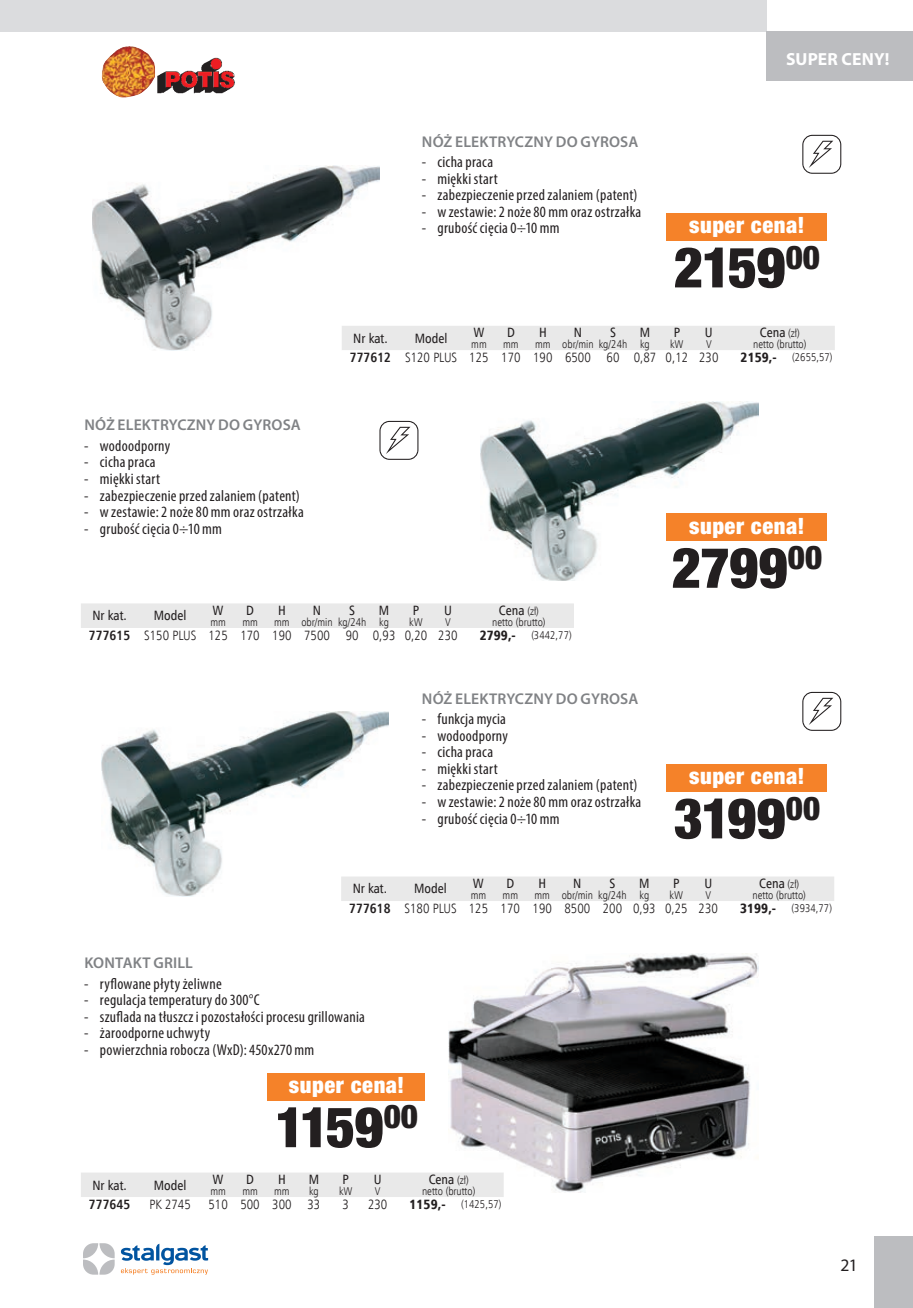
<style>
.page{position:relative;width:913px;height:1308px;background:#fff}
.page>*{position:absolute;margin:0;border:0;box-sizing:border-box;transform-origin:0 0}
.t1{font:900 condensed 56.25px "Helvetica Neue LT Pro";letter-spacing:-.02em;color:#231f20}
.t2{font:900 condensed 22.5px "Helvetica Neue LT Pro";letter-spacing:.025em;color:#fff}
.t3{font:700 17.55px "Myriad Pro";letter-spacing:.01em;color:#fff}
.t4{font:17.55px "Myriad Pro";color:#231f20}
.t5{font:condensed 15.75px "Myriad Pro";letter-spacing:.02em;color:#231f20}
.t6{font:600 15.53px "Myriad Pro";letter-spacing:.01em;color:#808285}
.t7{font:13.5px "Humnst 777 Lt Cn EU";color:#231f20}
.t8{font:13.5px "Humnst 777 Cn EU";color:#231f20}
.t9{font:700 13.5px "Humnst 777 Cn EU";color:#231f20}
.t10{font:11.25px "Humnst 777 Lt Cn EU";color:#231f20}
.s1{font-family:"Humnst 777 Lt Cn EU";font-size:11.25px}
.s2{font-family:"Humnst 777 Cn EU";font-weight:700}
.s3{font-family:"Humnst 777 Blk Cn EU";font-size:13.5px}
</style>
<div class="page">
<div style="left:873px;top:1236px;width:39px;height:71px;background:#bcbdc0"></div>
<svg style="left:83px;top:1243px;width:32px;height:31px"></svg>
<svg style="left:121px;top:1243px;width:87px;height:31px"></svg>
<img style="left:92px;top:166px;width:287px;height:184px">
<img style="left:480px;top:402px;width:278px;height:178px">
<img style="left:102px;top:711px;width:286px;height:185px">
<img style="left:448px;top:953px;width:310px;height:239px">
<img style="left:157px;top:57px;width:78px;height:37px">
<svg style="left:802px;top:135px;width:38px;height:39px"></svg>
<div style="left:666px;top:213px;width:160px;height:27px;background:#f58229"></div>
<svg style="left:379px;top:421px;width:39px;height:39px"></svg>
<svg style="left:802px;top:692px;width:38px;height:39px"></svg>
<div style="left:666px;top:764px;width:160px;height:27px;background:#f58229"></div>
<div style="left:267px;top:1072px;width:157px;height:28px;background:#f58229"></div>
<div style="left:666px;top:513px;width:160px;height:28px;background:#f58229"></div>
<div style="left:341px;top:326px;width:493px;height:24px;background:#e9e9e9"></div>
<div style="left:81px;top:603px;width:492px;height:25px;background:#e9e9e9"></div>
<div style="left:341px;top:876px;width:492px;height:25px;background:#e9e9e9"></div>
<div style="left:81px;top:1172px;width:422px;height:25px;background:#e9e9e9"></div>
<div style="left:0;top:0;width:766px;height:32px;background:#dbdcde"></div>
<div style="left:766px;top:32px;width:146px;height:49px;background:#bcbdc0"></div>
<p class="t6" style="left:422px;top:135px;width:218px">NÓŻ ELEKTRYCZNY DO GYROSA</p>
<p class="t5" style="left:421px;top:156px;width:73px">- cicha praca</p>
<p class="t5" style="left:421px;top:173px;width:77px">- miękki start</p>
<p class="t5" style="left:421px;top:189px;width:217px">- zabezpieczenie przed zalaniem (patent)</p>
<p class="t5" style="left:421px;top:206px;width:221px">- w zestawie: 2 noże 80 mm oraz ostrzałka</p>
<p class="t5" style="left:421px;top:222px;width:139px">- grubość cięcia 0÷10 mm</p>
<p class="t3" style="left:785px;top:52px;width:105px">SUPER CENY!</p>
<h2 class="t2" style="left:688px;top:217px;width:117px">super cena!</h2>
<h1 class="t1" style="left:673px;top:247px;width:147px">2159<sup>00</sup></h1>
<p class="t6" style="left:84px;top:419px;width:218px">NÓŻ ELEKTRYCZNY DO GYROSA</p>
<p class="t5" style="left:84px;top:440px;width:87px">- wodoodporny</p>
<p class="t5" style="left:84px;top:456px;width:73px">- cicha praca</p>
<p class="t5" style="left:84px;top:473px;width:77px">- miękki start</p>
<p class="t5" style="left:84px;top:490px;width:217px">- zabezpieczenie przed zalaniem (patent)</p>
<p class="t5" style="left:84px;top:506px;width:221px">- w zestawie: 2 noże 80 mm oraz ostrzałka</p>
<p class="t5" style="left:84px;top:523px;width:139px">- grubość cięcia 0÷10 mm</p>
<p class="t8" style="left:759px;top:324px;width:42px">Cena <span class="s1">(zł)</span></p>
<p class="t10" style="left:752px;top:337px;width:55px">netto (brutto)</p>
<p class="t8" style="left:610px;top:324px;width:7px">S</p>
<p class="t10" style="left:598px;top:337px;width:30px">kg/24h</p>
<p class="t8" style="left:473px;top:324px;width:13px">W</p>
<p class="t10" style="left:471px;top:337px;width:17px">mm</p>
<p class="t8" style="left:506px;top:324px;width:9px">D</p>
<p class="t10" style="left:503px;top:337px;width:17px">mm</p>
<p class="t8" style="left:538px;top:324px;width:9px">H</p>
<p class="t10" style="left:535px;top:337px;width:17px">mm</p>
<p class="t8" style="left:573px;top:324px;width:10px">N</p>
<p class="t10" style="left:562px;top:337px;width:33px">obr/min</p>
<p class="t8" style="left:639px;top:324px;width:12px">M</p>
<p class="t10" style="left:640px;top:337px;width:11px">kg</p>
<p class="t8" style="left:673px;top:324px;width:8px">P</p>
<p class="t10" style="left:669px;top:337px;width:15px">kW</p>
<p class="t8" style="left:704px;top:324px;width:9px">U</p>
<p class="t10" style="left:705px;top:337px;width:7px">V</p>
<p class="t8" style="left:353px;top:330px;width:36px">Nr kat.</p>
<p class="t8" style="left:414px;top:330px;width:34px">Model</p>
<p class="t7" style="left:349px;top:349px;width:370px"><span class="s2">777612</span> S120 PLUS 125 170 190 6500 60 0,87 0,12 230</p>
<p class="t10" style="left:740px;top:351px;width:93px"><span class="s3">2159,-</span> (2655,57)</p>
<h2 class="t2" style="left:688px;top:517px;width:117px">super cena!</h2>
<h1 class="t1" style="left:671px;top:547px;width:152px">2799<sup>00</sup></h1>
<p class="t8" style="left:498px;top:601px;width:42px">Cena <span class="s1">(zł)</span></p>
<p class="t10" style="left:492px;top:615px;width:55px">netto (brutto)</p>
<p class="t8" style="left:349px;top:601px;width:7px">S</p>
<p class="t10" style="left:338px;top:615px;width:30px">kg/24h</p>
<p class="t8" style="left:212px;top:601px;width:13px">W</p>
<p class="t10" style="left:210px;top:615px;width:17px">mm</p>
<p class="t8" style="left:246px;top:601px;width:9px">D</p>
<p class="t10" style="left:242px;top:615px;width:17px">mm</p>
<p class="t8" style="left:278px;top:601px;width:9px">H</p>
<p class="t10" style="left:274px;top:615px;width:17px">mm</p>
<p class="t8" style="left:313px;top:601px;width:10px">N</p>
<p class="t10" style="left:301px;top:615px;width:33px">obr/min</p>
<p class="t8" style="left:379px;top:601px;width:12px">M</p>
<p class="t10" style="left:379px;top:615px;width:11px">kg</p>
<p class="t8" style="left:412px;top:601px;width:8px">P</p>
<p class="t10" style="left:409px;top:615px;width:15px">kW</p>
<p class="t8" style="left:444px;top:601px;width:9px">U</p>
<p class="t10" style="left:445px;top:615px;width:7px">V</p>
<p class="t8" style="left:92px;top:607px;width:36px">Nr kat.</p>
<p class="t8" style="left:154px;top:607px;width:34px">Model</p>
<p class="t7" style="left:89px;top:627px;width:370px"><span class="s2">777615</span> S150 PLUS 125 170 190 7500 90 0,93 0,20 230</p>
<p class="t10" style="left:479px;top:628px;width:93px"><span class="s3">2799,-</span> (3442,77)</p>
<p class="t6" style="left:422px;top:692px;width:218px">NÓŻ ELEKTRYCZNY DO GYROSA</p>
<p class="t5" style="left:421px;top:713px;width:86px">- funkcja mycia</p>
<p class="t5" style="left:421px;top:730px;width:87px">- wodoodporny</p>
<p class="t5" style="left:421px;top:746px;width:73px">- cicha praca</p>
<p class="t5" style="left:421px;top:763px;width:77px">- miękki start</p>
<p class="t5" style="left:421px;top:779px;width:217px">- zabezpieczenie przed zalaniem (patent)</p>
<p class="t5" style="left:421px;top:796px;width:221px">- w zestawie: 2 noże 80 mm oraz ostrzałka</p>
<p class="t5" style="left:421px;top:812px;width:139px">- grubość cięcia 0÷10 mm</p>
<h2 class="t2" style="left:688px;top:768px;width:117px">super cena!</h2>
<h1 class="t1" style="left:673px;top:798px;width:148px">3199<sup>00</sup></h1>
<p class="t8" style="left:758px;top:874px;width:42px">Cena <span class="s1">(zł)</span></p>
<p class="t10" style="left:752px;top:888px;width:55px">netto (brutto)</p>
<p class="t8" style="left:609px;top:874px;width:7px">S</p>
<p class="t10" style="left:598px;top:888px;width:30px">kg/24h</p>
<p class="t8" style="left:472px;top:874px;width:13px">W</p>
<p class="t10" style="left:470px;top:888px;width:17px">mm</p>
<p class="t8" style="left:506px;top:874px;width:9px">D</p>
<p class="t10" style="left:502px;top:888px;width:17px">mm</p>
<p class="t8" style="left:538px;top:874px;width:9px">H</p>
<p class="t10" style="left:534px;top:888px;width:17px">mm</p>
<p class="t8" style="left:573px;top:874px;width:10px">N</p>
<p class="t10" style="left:561px;top:888px;width:33px">obr/min</p>
<p class="t8" style="left:639px;top:874px;width:12px">M</p>
<p class="t10" style="left:639px;top:888px;width:11px">kg</p>
<p class="t8" style="left:672px;top:874px;width:8px">P</p>
<p class="t10" style="left:669px;top:888px;width:15px">kW</p>
<p class="t8" style="left:704px;top:874px;width:9px">U</p>
<p class="t10" style="left:705px;top:888px;width:7px">V</p>
<p class="t8" style="left:352px;top:880px;width:36px">Nr kat.</p>
<p class="t8" style="left:414px;top:880px;width:34px">Model</p>
<p class="t7" style="left:349px;top:900px;width:370px"><span class="s2">777618</span> S180 PLUS 125 170 190 8500 200 0,93 0,25 230</p>
<p class="t10" style="left:739px;top:901px;width:93px"><span class="s3">3199,-</span> (3934,77)</p>
<p class="t6" style="left:84px;top:957px;width:110px">KONTAKT GRILL</p>
<p class="t5" style="left:84px;top:977px;width:139px">- ryflowane płyty żeliwne</p>
<p class="t5" style="left:84px;top:994px;width:177px">- regulacja temperatury do 300°C</p>
<p class="t5" style="left:84px;top:1011px;width:282px">- szuflada na tłuszcz i pozostałości procesu grillowania</p>
<p class="t5" style="left:84px;top:1027px;width:127px">- żaroodporne uchwyty</p>
<p class="t5" style="left:84px;top:1044px;width:231px">- powierzchnia robocza (WxD): 450x270 mm</p>
<h2 class="t2" style="left:289px;top:1077px;width:117px">super cena!</h2>
<h1 class="t1" style="left:275px;top:1106px;width:144px">1159<sup>00</sup></h1>
<p class="t8" style="left:428px;top:1170px;width:42px">Cena <span class="s1">(zł)</span></p>
<p class="t10" style="left:422px;top:1184px;width:55px">netto (brutto)</p>
<p class="t8" style="left:212px;top:1170px;width:13px">W</p>
<p class="t10" style="left:210px;top:1184px;width:17px">mm</p>
<p class="t8" style="left:246px;top:1170px;width:9px">D</p>
<p class="t10" style="left:242px;top:1184px;width:17px">mm</p>
<p class="t8" style="left:278px;top:1170px;width:9px">H</p>
<p class="t10" style="left:274px;top:1184px;width:17px">mm</p>
<p class="t8" style="left:308px;top:1170px;width:12px">M</p>
<p class="t10" style="left:309px;top:1184px;width:11px">kg</p>
<p class="t8" style="left:342px;top:1170px;width:8px">P</p>
<p class="t10" style="left:339px;top:1184px;width:15px">kW</p>
<p class="t8" style="left:373px;top:1170px;width:9px">U</p>
<p class="t10" style="left:374px;top:1184px;width:7px">V</p>
<p class="t8" style="left:92px;top:1176px;width:36px">Nr kat.</p>
<p class="t8" style="left:154px;top:1176px;width:34px">Model</p>
<p class="t9" style="left:89px;top:1195px;width:43px">777645</p>
<p class="t7" style="left:149px;top:1196px;width:43px">PK 2745</p>
<p class="t7" style="left:208px;top:1196px;width:113px">510 500 300 33</p>
<p class="t7" style="left:342px;top:1196px;width:8px">3</p>
<p class="t7" style="left:368px;top:1196px;width:21px">230</p>
<p class="t10" style="left:409px;top:1197px;width:93px"><span class="s3">1159,-</span> (1425,57)</p>
<p class="t4" style="left:840px;top:1257px;width:19px">21</p>
</div>
